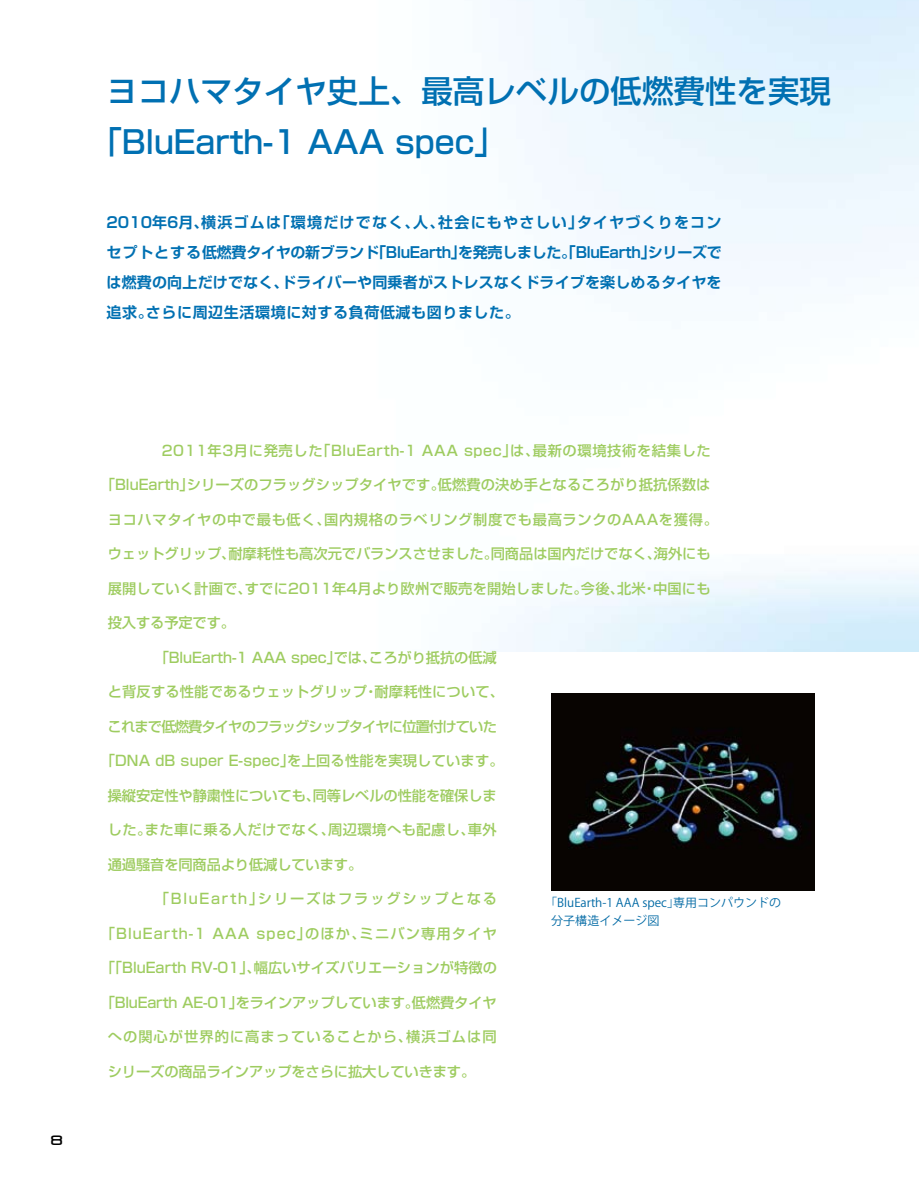
<style>
.page{position:relative;width:919px;height:1191px;background:#fff}
.page>*{position:absolute;margin:0;border:0;box-sizing:border-box;transform-origin:0 0}
.t1{font:500 31.5px/51px "Shin Go Pro";color:#0070b2}
.t2{font:700 15px/30px "Shin Go Pro De";letter-spacing:.04em;color:#0070b2;text-align:justify}
.t3{font:500 14.25px "Shin Go Pro";letter-spacing:.005em;color:#9ecc60}
.t4{font:500 14.25px "Shin Go Pro";letter-spacing:.045em;color:#9ecc60}
.t5{font:500 14.25px "Shin Go Pro";letter-spacing:.08em;color:#9ecc60}
.t6{font:500 14.25px "Shin Go Pro";letter-spacing:-.06em;color:#9ecc60}
.t7{font:500 14.25px "Shin Go Pro";letter-spacing:.03em;color:#9ecc60}
.t8{font:500 14.25px "Shin Go Pro";letter-spacing:.07em;color:#9ecc60}
.t9{font:500 14.25px "Shin Go Pro";letter-spacing:.125em;color:#9ecc60}
.t10{font:13.5px "Pirulen";color:#000}
.t11{font:12px/18px "Koz Go Pro";color:#0069a4}
</style>
<div class="page">
<img style="left:551px;top:693px;width:263px;height:197px">
<h1 class="t1" style="left:90px;top:62px;width:742px;text-indent:16px">ヨコハマタイヤ史上、最高レベルの低燃費性を実現「BluEarth-1 AAA spec」</h1>
<p class="t2" style="left:106px;top:206px;width:616px">2010年6月、横浜ゴムは「環境だけでなく、人、社会にもやさしい」タイヤづくりをコンセプトとする低燃費タイヤの新ブランド「BluEarth」を発売しました。「BluEarth」シリーズでは燃費の向上だけでなく、ドライバーや同乗者がストレスなくドライブを楽しめるタイヤを追求。さらに周辺生活環境に対する負荷低減も図りました。</p>
<p class="t10" style="left:50px;top:1131px;width:14px">8</p>
<p class="t4" style="left:162px;top:438px;width:550px">2011年3月に発売した「BluEarth-1 AAA spec」は、最新の環境技術を結集した</p>
<p class="t3" style="left:101px;top:473px;width:611px">「BluEarth」シリーズのフラッグシップタイヤです。低燃費の決め手となるころがり抵抗係数は</p>
<p class="t4" style="left:108px;top:507px;width:611px">ヨコハマタイヤの中で最も低く、国内規格のラベリング制度でも最高ランクのAAAを獲得。</p>
<p class="t3" style="left:108px;top:542px;width:604px">ウェットグリップ、耐摩耗性も高次元でバランスさせました。同商品は国内だけでなく、海外にも</p>
<p class="t3" style="left:108px;top:576px;width:604px">展開していく計画で、すでに2011年4月より欧州で販売を開始しました。今後、北米・中国にも</p>
<p class="t3" style="left:108px;top:611px;width:129px">投入する予定です。</p>
<p class="t3" style="left:155px;top:645px;width:343px">「BluEarth-1 AAA spec」では、ころがり抵抗の低減</p>
<p class="t3" style="left:108px;top:680px;width:398px">と背反する性能であるウェットグリップ・耐摩耗性について、</p>
<p class="t6" style="left:108px;top:714px;width:390px">これまで低燃費タイヤのフラッグシップタイヤに位置付けていた</p>
<p class="t3" style="left:101px;top:749px;width:404px">「DNA dB super E-spec」を上回る性能を実現しています。</p>
<p class="t3" style="left:108px;top:783px;width:390px">操縦安定性や静粛性についても、同等レベルの性能を確保しま</p>
<p class="t7" style="left:108px;top:818px;width:390px">した。また車に乗る人だけでなく、周辺環境へも配慮し、車外</p>
<p class="t3" style="left:108px;top:852px;width:263px">通過騒音を同商品より低減しています。　</p>
<p class="t9" style="left:155px;top:887px;width:344px">「BluEarth」シリーズはフラッグシップとなる</p>
<p class="t5" style="left:101px;top:921px;width:398px">「BluEarth-1 AAA spec」のほか、ミニバン専用タイヤ</p>
<p class="t3" style="left:101px;top:956px;width:398px">「「BluEarth RV-01」、幅広いサイズバリエーションが特徴の</p>
<p class="t3" style="left:101px;top:990px;width:397px">「BluEarth AE-01」をラインアップしています。低燃費タイヤ</p>
<p class="t8" style="left:108px;top:1025px;width:390px">への関心が世界的に高まっていることから、横浜ゴムは同</p>
<p class="t3" style="left:108px;top:1059px;width:369px">シリーズの商品ラインアップをさらに拡大していきます。</p>
<p class="t11" style="left:551px;top:894px;width:231px;text-indent:-6px">「BluEarth-1 AAA spec」専用コンパウンドの分子構造イメージ図</p>
</div>
